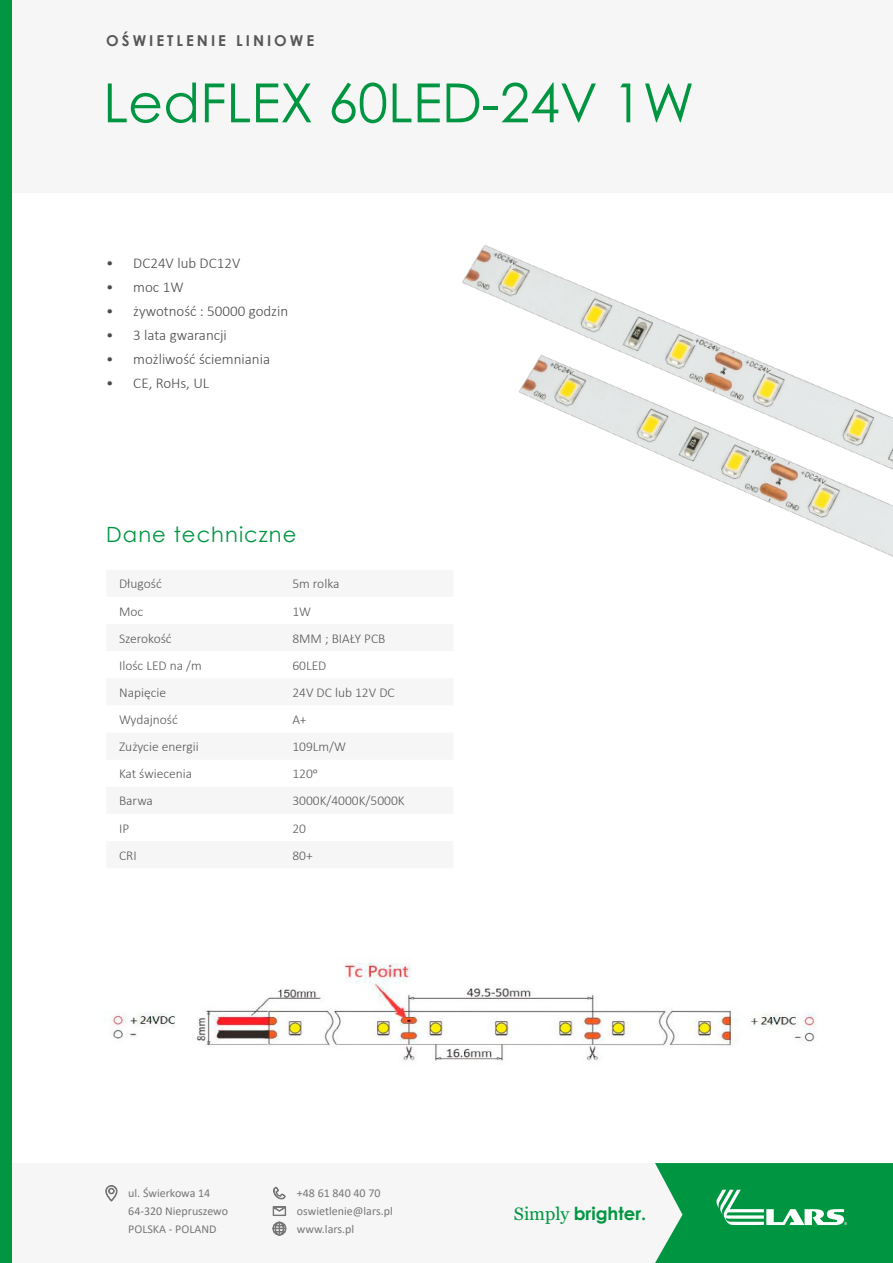
<style>
.page{position:relative;width:893px;height:1263px;background:#fff}
.page>*{position:absolute;margin:0;border:0;box-sizing:border-box;transform-origin:0 0}
.t1{font:54px "Century Gothic";color:#009641}
.t2{font:21px "Century Gothic";letter-spacing:.05em;color:#009641}
.t3{font:700 18px "Century Gothic";color:#009641}
.t4{font:300 15px "Calibri";color:#4a4a49}
.t5{font:700 15px "Century Gothic";letter-spacing:.2em;color:#575756}
.t6{font:300 13.5px "Calibri";color:#575756}
.t7{font:12px/18px "Calibri";color:#575756}
.s1{font-family:"Georgia";font-weight:400}
</style>
<div class="page">
<svg style="left:105px;top:1185px;width:13px;height:17px"></svg>
<svg style="left:273px;top:1206px;width:13px;height:10px"></svg>
<svg style="left:273px;top:1186px;width:13px;height:14px"></svg>
<svg style="left:273px;top:1222px;width:13px;height:13px"></svg>
<svg style="left:654px;top:1163px;width:239px;height:100px;background:#1da157"></svg>
<div style="left:0;top:0;width:893px;height:192px;background:#f6f6f6"></div>
<div style="left:0;top:0;width:12px;height:1263px;background:#009641"></div>
<img style="left:462px;top:245px;width:79px;height:39px">
<img style="left:464px;top:269px;width:429px;height:288px">
<img style="left:111px;top:957px;width:707px;height:104px">
<p class="t5" style="left:106px;top:30px;width:209px">OŚWIETLENIE LINIOWE</p>
<h1 class="t1" style="left:103px;top:65px;width:593px">LedFLEX 60LED-24V 1W</h1>
<p class="t4" style="left:106px;top:253px;width:135px">• DC24V lub DC12V</p>
<p class="t4" style="left:106px;top:277px;width:79px">• moc 1W</p>
<p class="t4" style="left:106px;top:301px;width:184px">• żywotność : 50000 godzin</p>
<p class="t4" style="left:106px;top:325px;width:122px">• 3 lata gwarancji</p>
<p class="t4" style="left:106px;top:349px;width:165px">• możliwość ściemniania</p>
<p class="t4" style="left:106px;top:373px;width:104px">• CE, RoHs, UL</p>
<h2 class="t2" style="left:106px;top:519px;width:192px">Dane techniczne</h2>
<p class="t6" style="left:119px;top:575px;width:44px">Długość</p>
<p class="t6" style="left:292px;top:575px;width:49px">5m rolka</p>
<p class="t6" style="left:119px;top:603px;width:26px">Moc</p>
<p class="t6" style="left:292px;top:603px;width:20px">1W</p>
<p class="t6" style="left:119px;top:630px;width:54px">Szerokość</p>
<p class="t6" style="left:292px;top:630px;width:95px">8MM ; BIAŁY PCB</p>
<p class="t6" style="left:119px;top:657px;width:84px">Ilośc LED na /m</p>
<p class="t6" style="left:292px;top:657px;width:36px">60LED</p>
<p class="t6" style="left:119px;top:684px;width:49px">Napięcie</p>
<p class="t6" style="left:292px;top:684px;width:104px">24V DC lub 12V DC</p>
<p class="t6" style="left:119px;top:711px;width:60px">Wydajność</p>
<p class="t6" style="left:292px;top:711px;width:16px">A+</p>
<p class="t6" style="left:119px;top:738px;width:81px">Zużycie energii</p>
<p class="t6" style="left:292px;top:738px;width:55px">109Lm/W</p>
<p class="t6" style="left:119px;top:765px;width:75px">Kat świecenia</p>
<p class="t6" style="left:292px;top:765px;width:27px">120o</p>
<p class="t6" style="left:119px;top:793px;width:35px">Barwa</p>
<p class="t6" style="left:292px;top:793px;width:114px">3000K/4000K/5000K</p>
<p class="t6" style="left:119px;top:820px;width:12px">IP</p>
<p class="t6" style="left:292px;top:820px;width:15px">20</p>
<p class="t6" style="left:119px;top:847px;width:19px">CRI</p>
<p class="t6" style="left:292px;top:847px;width:22px">80+</p>
<p class="t7" style="left:128px;top:1184px;width:101px">ul. Świerkowa 14<br>64-320 Niepruszewo<br>POLSKA - POLAND</p>
<p class="t7" style="left:297px;top:1184px;width:97px">+48 61 840 40 70 oswietlenie@lars.pl www.lars.pl</p>
<h3 class="t3" style="left:514px;top:1200px;width:134px"><span class="s1">Simply</span> brighter.</h3>
</div>
